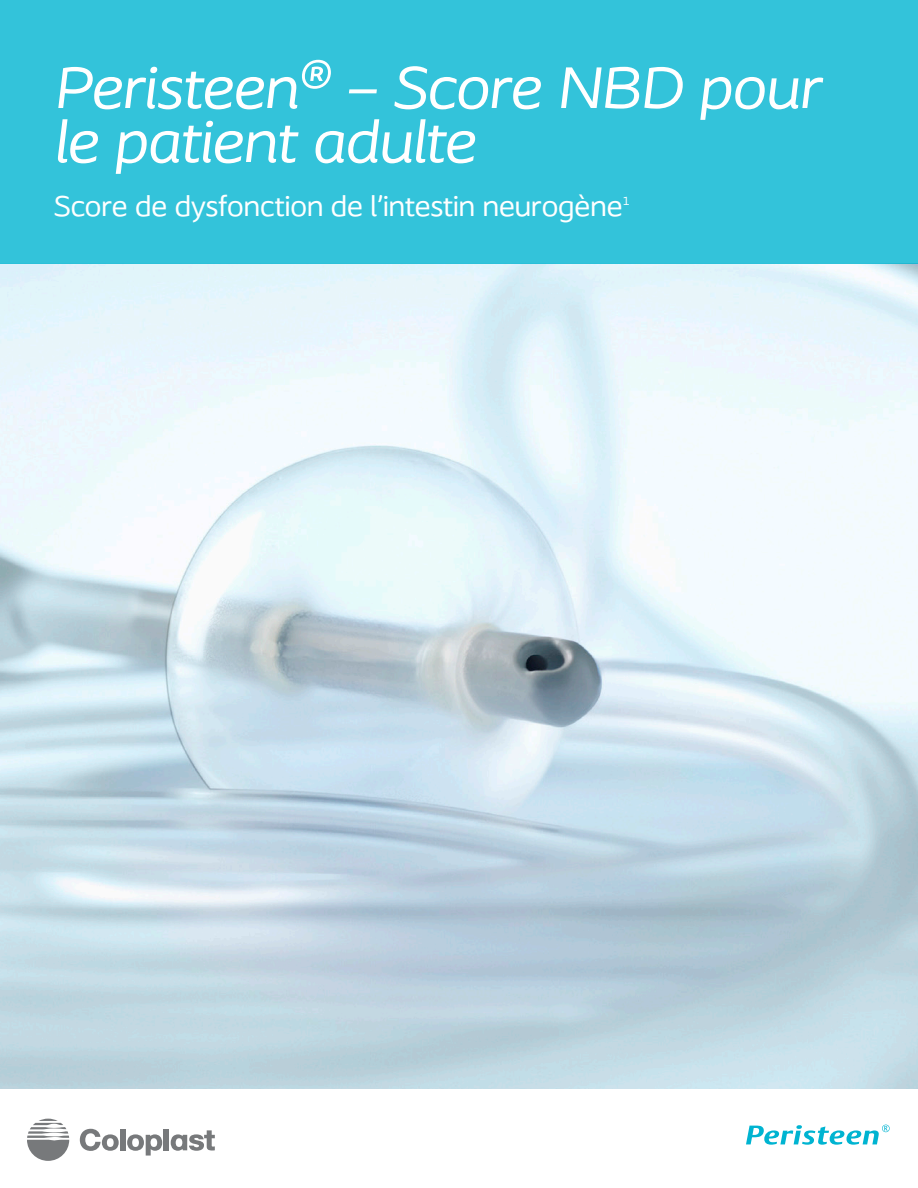
<style>
.page{position:relative;width:918px;height:1188px;background:#fff}
.page>*{position:absolute;margin:0;border:0;box-sizing:border-box;transform-origin:0 0}
.t1{font:italic 61.5px/54px "Coloplast";letter-spacing:-.01em;color:#fff}
.t2{font:30px "Coloplast";color:#fff}
.t3{font:300 24.45px "Helvetica Neue LT Pro";letter-spacing:-.005em;color:#fff}
.t4{font:12.3px "Coloplast";color:#fff}
</style>
<div class="page">
<img style="left:0;top:264px;width:918px;height:825px">
<svg style="left:746px;top:1125px;width:144px;height:20px"></svg>
<div style="left:0;top:0;width:918px;height:264px;background:#33c3da"></div>
<svg style="left:80px;top:1129px;width:39px;height:22px"></svg>
<div style="left:120px;top:1129px;width:5px;height:21px;background:#77797b"></div>
<div style="left:164px;top:1129px;width:5px;height:21px;background:#77797b"></div>
<svg style="left:127px;top:1134px;width:35px;height:22px"></svg>
<svg style="left:171px;top:1130px;width:44px;height:21px"></svg>
<svg style="left:27px;top:1119px;width:42px;height:42px"></svg>
<h1 class="t1" style="left:54px;top:60px;width:769px">Peristeen® – Score NBD pour le patient adulte</h1>
<p class="t2" style="left:54px;top:188px;width:570px">Score de dysfonction de l'intestin neurogène</p>
<p class="t4" style="left:623px;top:193px;width:8px">1</p>
<p class="t3" style="left:45px;top:184px;width:440px">The Neurogenic Bowel Dysfunction Score<sup>1</sup></p>
</div>
